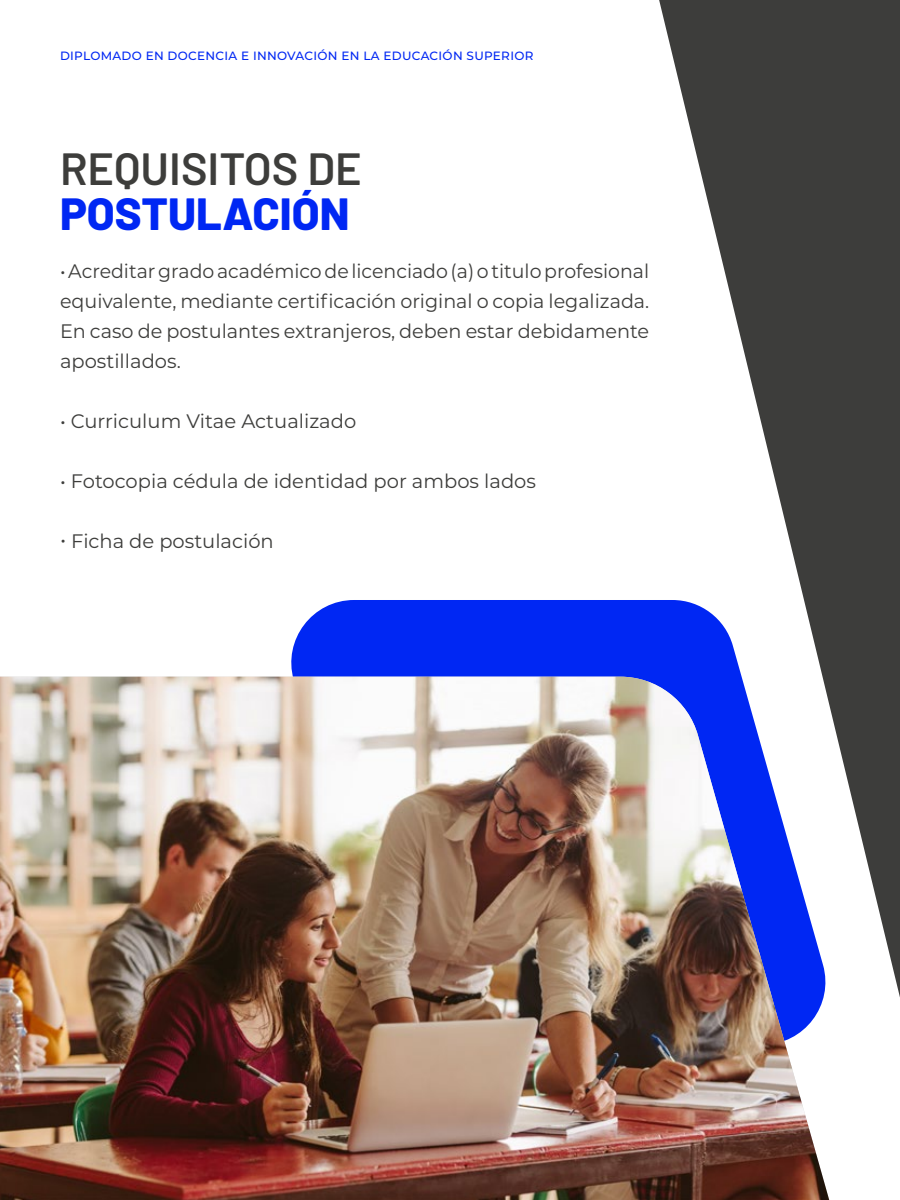
<style>
.page{position:relative;width:900px;height:1200px;background:#fff}
.page>*{position:absolute;margin:0;border:0;box-sizing:border-box;transform-origin:0 0}
.t1{font:600 45px "Barlow";color:#3d3d3b}
.t2{font:800 45px "Barlow";color:#0027f3}
.t3{font:19.5px/30px "Montserrat";color:#3d3d3b;text-align:justify}
.t4{font:500 12px "Montserrat";letter-spacing:.025em;color:#0027f3}
</style>
<div class="page">
<div style="left:282px;top:600px;width:377px;height:77px;background:#0027f3"></div>
<img style="left:0;top:677px;width:829px;height:523px">
<svg style="left:659px;top:0;width:241px;height:998px;fill:#3d3d3b"></svg>
<p class="t4" style="left:60px;top:47px;width:475px">DIPLOMADO EN DOCENCIA E INNOVACIÓN EN LA EDUCACIÓN SUPERIOR</p>
<h1 class="t1" style="left:60px;top:136px;width:303px">REQUISITOS DE</h1>
<h1 class="t2" style="left:60px;top:180px;width:291px">POSTULACIÓN</h1>
<p class="t3" style="left:60px;top:255px;width:591px">• Acreditar grado académico de licenciado (a) o titulo profesional equivalente, mediante certificación original o copia legalizada.<br>En caso de postulantes extranjeros, deben estar debidamente apostillados.</p>
<p class="t3" style="left:60px;top:405px;width:298px">• Curriculum Vitae Actualizado</p>
<p class="t3" style="left:60px;top:465px;width:477px">• Fotocopia cédula de identidad por ambos lados</p>
<p class="t3" style="left:60px;top:525px;width:215px">• Ficha de postulación</p>
</div>
